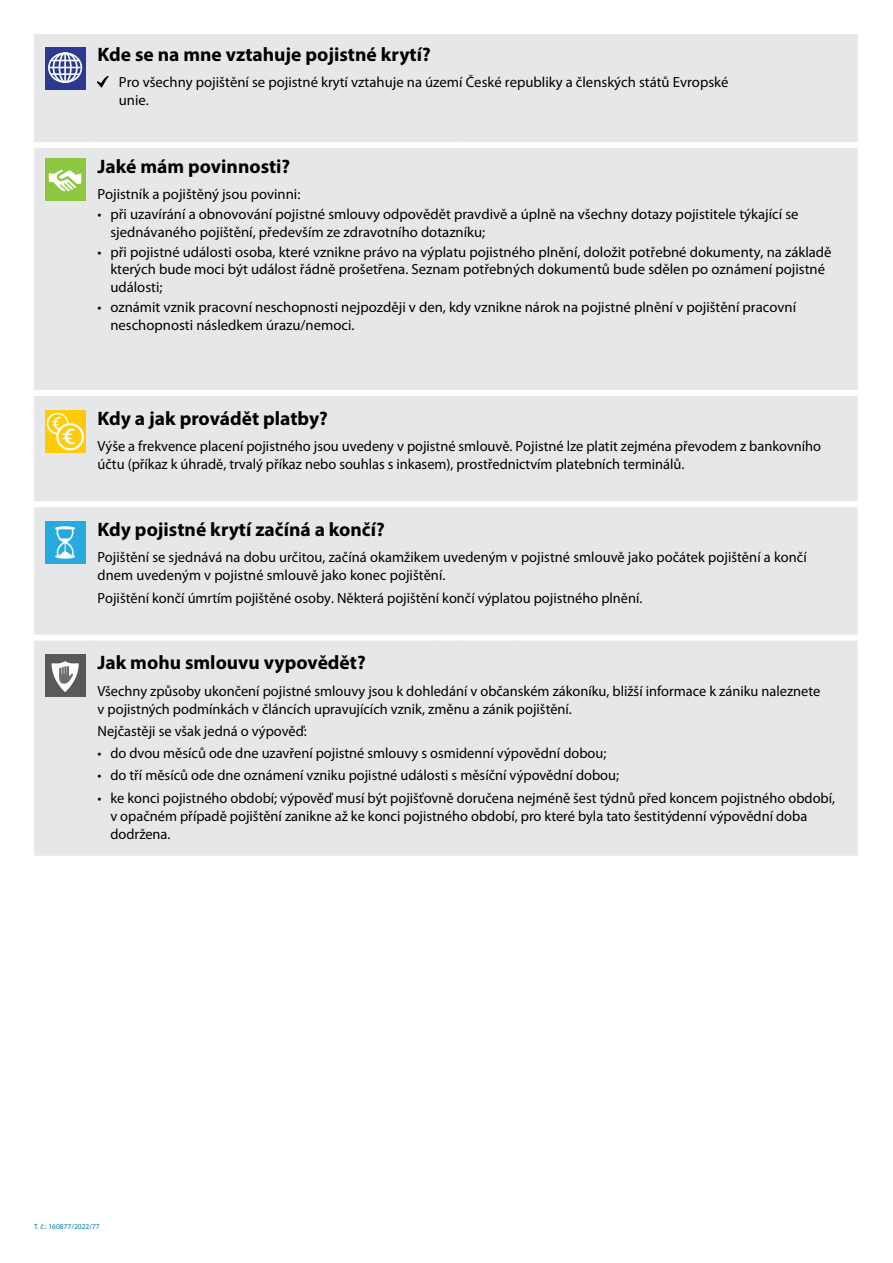
<style>
.page{position:relative;width:893px;height:1263px;background:#fff}
.page>*{position:absolute;margin:0;border:0;box-sizing:border-box;transform-origin:0 0}
.Cover_subhead{font:700 19.5px "Myriad Pro";color:#000}
.Covered_bullets{font:700 19.5px "Myriad Pro";color:#000}
.Covered_bullets-2{font:14.7px/18px "Myriad Pro";color:#000}
.Main_obligations_bul{font:14.7px/17.4px "Myriad Pro";color:#000}
.t1{font:7.5px "Myriad Pro";color:#007ea4}
</style>
<div class="page">
<div style="left:34px;top:34px;width:824px;height:822px;background:#e6e7e8"></div>
<div style="left:93px;top:390px;width:340px;height:6px;background:#fff"></div>
<div style="left:433px;top:390px;width:26px;height:6px;background:#fff"></div>
<div style="left:459px;top:390px;width:59px;height:6px;background:#fff"></div>
<div style="left:518px;top:390px;width:340px;height:6px;background:#fff"></div>
<div style="left:93px;top:501px;width:340px;height:6px;background:#fff"></div>
<div style="left:433px;top:501px;width:26px;height:6px;background:#fff"></div>
<div style="left:459px;top:501px;width:59px;height:6px;background:#fff"></div>
<div style="left:518px;top:501px;width:340px;height:6px;background:#fff"></div>
<div style="left:93px;top:634px;width:340px;height:6px;background:#fff"></div>
<div style="left:433px;top:634px;width:26px;height:6px;background:#fff"></div>
<div style="left:459px;top:634px;width:59px;height:6px;background:#fff"></div>
<div style="left:518px;top:634px;width:340px;height:6px;background:#fff"></div>
<div style="left:34px;top:390px;width:59px;height:6px;background:#fff"></div>
<div style="left:34px;top:501px;width:59px;height:6px;background:#fff"></div>
<div style="left:34px;top:634px;width:59px;height:6px;background:#fff"></div>
<div style="left:34px;top:142px;width:59px;height:6px;background:#fff"></div>
<div style="left:93px;top:142px;width:340px;height:6px;background:#fff"></div>
<div style="left:433px;top:142px;width:26px;height:6px;background:#fff"></div>
<div style="left:459px;top:142px;width:59px;height:6px;background:#fff"></div>
<div style="left:518px;top:142px;width:340px;height:6px;background:#fff"></div>
<svg style="left:45px;top:47px;width:41px;height:42px"></svg>
<div style="left:48px;top:52px;width:34px;height:31px;border:2px solid #fff;border-radius:50%"></div>
<div style="left:53px;top:52px;width:25px;height:31px;border:2px solid #fff;border-radius:50%"></div>
<div style="left:59px;top:52px;width:13px;height:31px;border:2px solid #fff;border-radius:50%"></div>
<hr style="left:64px;top:53px;width:2px;height:30px;background:#fff">
<svg style="left:51px;top:60px;width:29px;height:1px"></svg>
<hr style="left:51px;top:73px;width:29px;height:2px;background:#fff">
<hr style="left:49px;top:67px;width:32px;height:1px;background:#fff">
<svg style="left:98px;top:76px;width:10px;height:12px"></svg>
<div style="left:45px;top:158px;width:41px;height:43px;background:#8dc63f"></div>
<svg style="left:49px;top:169px;width:33px;height:23px"></svg>
<div style="left:45px;top:410px;width:41px;height:43px;background:#ffcb05"></div>
<div style="left:47px;top:413px;width:22px;height:21px;border:2px solid #fff;border-radius:50%"></div>
<svg style="left:57px;top:424px;width:26px;height:25px"></svg>
<div style="left:56px;top:423px;width:28px;height:27px;border:2px solid #fff;border-radius:50%"></div>
<svg style="left:51px;top:416px;width:25px;height:29px"></svg>
<div style="left:45px;top:521px;width:41px;height:43px;background:#28aae1"></div>
<svg style="left:55px;top:526px;width:20px;height:33px"></svg>
<div style="left:45px;top:654px;width:41px;height:43px;background:#58595b"></div>
<svg style="left:52px;top:661px;width:27px;height:31px"></svg>
<p class="Cover_subhead" style="left:98px;top:42px;width:335px">Kde se na mne vztahuje pojistné krytí?</p>
<p class="Covered_bullets-2" style="left:119px;top:73px;width:611px">Pro všechny pojištění se pojistné krytí vztahuje na území České republiky a členských států Evropské unie.</p>
<p class="Cover_subhead" style="left:98px;top:153px;width:194px">Jaké mám povinnosti?</p>
<p class="Main_obligations_bul" style="left:98px;top:185px;width:204px">Pojistník a pojištěný jsou povinni:</p>
<p class="Main_obligations_bul" style="left:110px;top:205px;width:690px;text-indent:-13px">• při uzavírání a obnovování pojistné smlouvy odpovědět pravdivě a úplně na všechny dotazy pojistitele týkající se sjednávaného pojištění, především ze zdravotního dotazníku;</p>
<p class="Main_obligations_bul" style="left:110px;top:243px;width:723px;text-indent:-13px">• při pojistné události osoba, které vznikne právo na výplatu pojistného plnění, doložit potřebné dokumenty, na základě kterých bude moci být událost řádně prošetřena. Seznam potřebných dokumentů bude sdělen po oznámení pojistné události;</p>
<p class="Main_obligations_bul" style="left:110px;top:298px;width:687px;text-indent:-13px">• oznámit vznik pracovní neschopnosti nejpozději v den, kdy vznikne nárok na pojistné plnění v pojištění pracovní neschopnosti následkem úrazu/nemoci.</p>
<p class="Covered_bullets" style="left:98px;top:405px;width:232px">Kdy a jak provádět platby?</p>
<p class="Covered_bullets-2" style="left:98px;top:437px;width:725px">Výše a frekvence placení pojistného jsou uvedeny v pojistné smlouvě. Pojistné lze platit zejména převodem z bankovního účtu (příkaz k úhradě, trvalý příkaz nebo souhlas s inkasem), prostřednictvím platebních terminálů.</p>
<p class="Covered_bullets" style="left:98px;top:516px;width:289px">Kdy pojistné krytí začíná a končí?</p>
<p class="Covered_bullets-2" style="left:98px;top:548px;width:711px">Pojištění se sjednává na dobu určitou, začíná okamžikem uvedeným v pojistné smlouvě jako počátek pojištění a končí dnem uvedeným v pojistné smlouvě jako konec pojištění.</p>
<p class="Covered_bullets-2" style="left:98px;top:588px;width:546px">Pojištění končí úmrtím pojištěné osoby. Některá pojištění končí výplatou pojistného plnění.</p>
<p class="Cover_subhead" style="left:98px;top:650px;width:270px">Jak mohu smlouvu vypovědět?</p>
<p class="Covered_bullets-2" style="left:98px;top:681px;width:724px">Všechny způsoby ukončení pojistné smlouvy jsou k dohledání v občanském zákoníku, bližší informace k zániku naleznete v pojistných podmínkách v článcích upravujících vznik, změnu a zánik pojištění.</p>
<p class="Covered_bullets-2" style="left:98px;top:722px;width:211px">Nejčastěji se však jedná o výpověď:</p>
<p class="Covered_bullets-2" style="left:98px;top:744px;width:510px">• do dvou měsíců ode dne uzavření pojistné smlouvy s osmidenní výpovědní dobou;</p>
<p class="Covered_bullets-2" style="left:98px;top:766px;width:523px">• do tří měsíců ode dne oznámení vzniku pojistné události s měsíční výpovědní dobou;</p>
<p class="Covered_bullets-2" style="left:110px;top:788px;width:726px;text-indent:-13px">• ke konci pojistného období; výpověď musí být pojišťovně doručena nejméně šest týdnů před koncem pojistného období, v opačném případě pojištění zanikne až ke konci pojistného období, pro které byla tato šestitýdenní výpovědní doba dodržena.</p>
<p class="t1" style="left:34px;top:1222px;width:67px">T. č.: 160877/2022/77</p>
</div>
